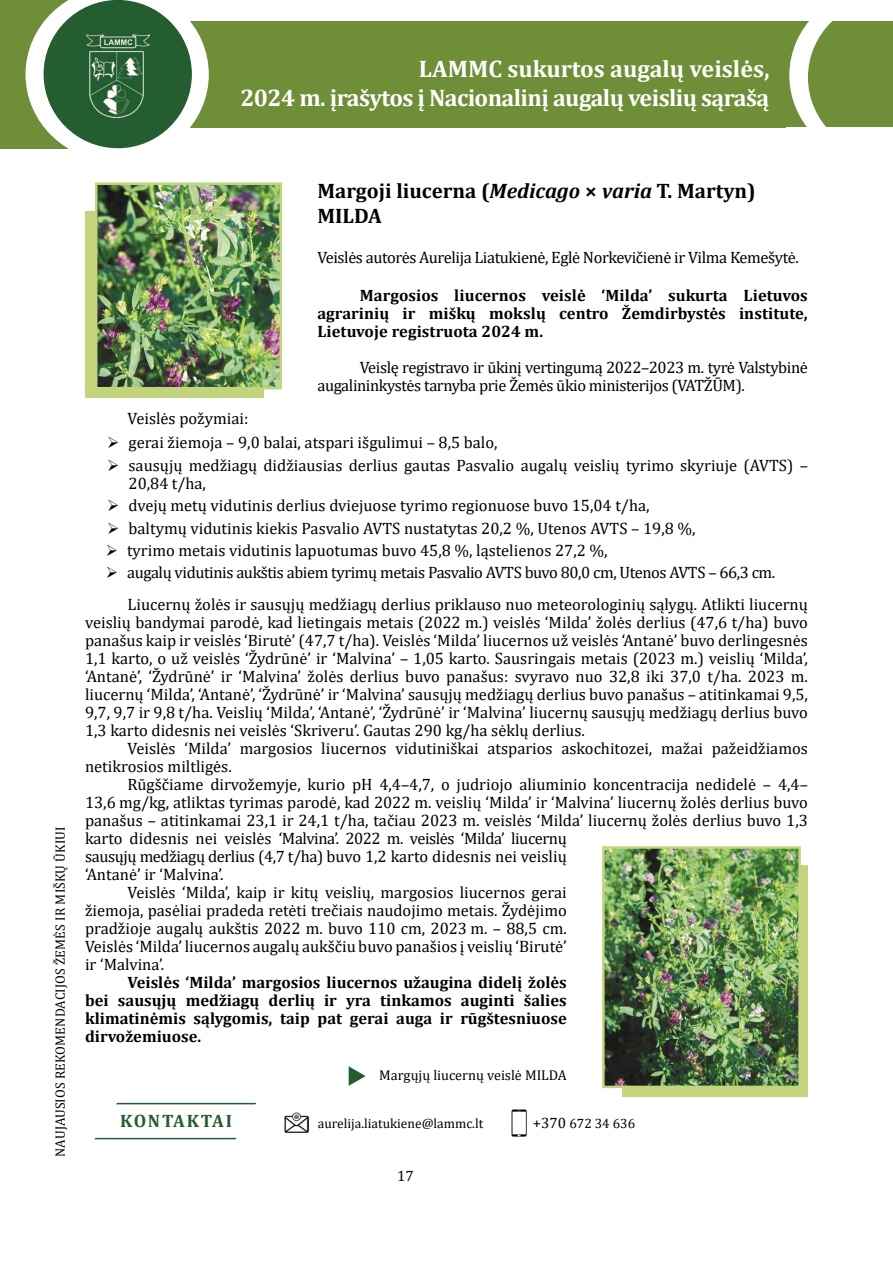
<style>
.page{position:relative;width:893px;height:1263px;background:#fff}
.page>*{position:absolute;margin:0;border:0;box-sizing:border-box;transform-origin:0 0}
.t1{font:700 24px/28.8px "Cambria";letter-spacing:-.025em;color:#fff;text-align:right}
.t2{font:700 21px/25.2px "Cambria";color:#000}
.t3{font:700 18px "Cambria";letter-spacing:.1em;color:#245d30}
.t4{font:16.5px/18px "Cambria";color:#000}
.t5{font:700 16.5px/18px "Cambria";color:#000;text-align:justify}
.t6{font:16.5px/18px "Cambria";letter-spacing:-.025em;color:#000}
.t7{font:16.5px "Cambria";letter-spacing:-.02em;color:#000}
.t8{font:15px "Cambria";color:#000}
.t9{font:14.25px "Cambria";color:#000}
.t10{font:13.5px "Cambria";color:#000}
.s1{font-style:italic}
.s2{font-size:15px}
</style>
<div class="page">
<div style="left:189px;top:21px;width:703px;height:106px;background:#6e8e37"></div>
<svg style="left:0;top:0;width:209px;height:149px"></svg>
<div style="left:44px;top:0;width:148px;height:148px;background:#245d30;border-radius:50%"></div>
<img style="left:86px;top:34px;width:63px;height:83px">
<svg style="left:789px;top:21px;width:104px;height:106px"></svg>
<svg style="left:94px;top:1102px;width:163px;height:38px"></svg>
<div style="left:622px;top:865px;width:186px;height:231px;background:#c3d57c"></div>
<img style="left:602px;top:846px;width:199px;height:242px">
<img style="left:285px;top:1112px;width:24px;height:21px">
<img style="left:511px;top:1109px;width:16px;height:28px">
<svg style="left:349px;top:1066px;width:17px;height:20px"></svg>
<div style="left:85px;top:212px;width:179px;height:186px;background:#c3d57c"></div>
<img style="left:95px;top:182px;width:187px;height:207px">
<h1 class="t1" style="left:240px;top:54px;width:531px">LAMMC sukurtos augalų veislės,<br>2024 m. įrašytos į Nacionalinį augalų veislių sąrašą</h1>
<p class="t10" style="left:52px;top:1157px;width:332px;rotate:-90deg">NAUJAUSIOS REKOMENDACIJOS ŽEMĖS IR MIŠKŲ ŪKIUI</p>
<p class="t2" style="left:317px;top:178px;width:440px">Margoji liucerna (<span class="s1">Medicago</span> × <span class="s1">varia</span> T. Martyn)<br>MILDA</p>
<p class="t6" style="left:317px;top:248px;width:483px">Veislės autorės Aurelija Liatukienė, Eglė Norkevičienė ir Vilma Kemešytė.</p>
<p class="t5" style="left:317px;top:286px;width:492px;text-indent:43px">Margosios liucernos veislė ‘Milda’ sukurta Lietuvos agrarinių ir miškų mokslų centro Žemdirbystės institute, Lietuvoje registruota 2024 m.</p>
<p class="t6" style="left:317px;top:358px;width:492px;text-indent:43px">Veislę registravo ir ūkinį vertingumą 2022–2023 m. tyrė Valstybinė augalininkystės tarnyba prie Žemės ūkio ministerijos (VATŽŪM).</p>
<p class="t4" style="left:128px;top:409px;width:122px">Veislės požymiai:</p>
<p class="t4" style="left:107px;top:434px;width:392px">➢ gerai žiemoja – 9,0 balai, atspari išgulimui – 8,5 balo,</p>
<p class="t4" style="left:129px;top:456px;width:681px;text-indent:-21px">➢ sausųjų medžiagų didžiausias derlius gautas Pasvalio augalų veislių tyrimo skyriuje (AVTS) –<br>20,84 t/ha,</p>
<p class="t4" style="left:107px;top:496px;width:544px">➢ dvejų metų vidutinis derlius dviejuose tyrimo regionuose buvo 15,04 t/ha,</p>
<p class="t4" style="left:107px;top:519px;width:590px">➢ baltymų vidutinis kiekis Pasvalio AVTS nustatytas 20,2 %, Utenos AVTS – 19,8 %,</p>
<p class="t4" style="left:106px;top:541px;width:503px">➢ tyrimo metais vidutinis lapuotumas buvo 45,8 %, ląstelienos 27,2 %,</p>
<p class="t4" style="left:128px;top:557px;width:682px;line-height:31.2px;text-indent:-22px">➢ augalų vidutinis aukštis abiem tyrimų metais Pasvalio AVTS buvo 80,0 cm, Utenos AVTS – 66,3 cm.<br>Liucernų žolės ir sausųjų medžiagų derlius priklauso nuo meteorologinių sąlygų. Atlikti liucernų</p>
<p class="t4" style="left:85px;top:613px;width:724px;text-align:justify">veislių bandymai parodė, kad lietingais metais (2022 m.) veislės ‘Milda’ žolės derlius (47,6 t/ha) buvo panašus kaip ir veislės ‘Birutė’ (47,7 t/ha). Veislės ‘Milda’ liucernos už veislės ‘Antanė’ buvo derlingesnės 1,1 karto, o už veislės ‘Žydrūnė’ ir ‘Malvina’ – 1,05 karto. Sausringais metais (2023 m.) veislių ‘Milda’, ‘Antanė’, ‘Žydrūnė’ ir ‘Malvina’ žolės derlius buvo panašus: svyravo nuo 32,8 iki 37,0 t/ha. 2023 m. liucernų ‘Milda’, ‘Antanė’, ‘Žydrūnė’ ir ‘Malvina’ sausųjų medžiagų derlius buvo panašus – atitinkamai 9,5, 9,7, 9,7 ir 9,8 t/ha. Veislių ‘Milda’, ‘Antanė’, ‘Žydrūnė’ ir ‘Malvina’ liucernų sausųjų medžiagų derlius buvo 1,3 karto didesnis nei veislės ‘Skriveru’. Gautas 290 kg/ha sėklų derlius.</p>
<p class="t4" style="left:85px;top:739px;width:724px;text-indent:43px">Veislės ‘Milda’ margosios liucernos vidutiniškai atsparios askochitozei, mažai pažeidžiamos netikrosios miltligės.</p>
<p class="t4" style="left:128px;top:775px;width:682px">Rūgščiame dirvožemyje, kurio pH 4,4–4,7, o judriojo aliuminio koncentracija nedidelė – 4,4–</p>
<p class="t4" style="left:85px;top:793px;width:724px">13,6 mg/kg, atliktas tyrimas parodė, kad 2022 m. veislių ‘Milda’ ir ‘Malvina’ liucernų žolės derlius buvo</p>
<p class="t4" style="left:85px;top:811px;width:724px">panašus – atitinkamai 23,1 ir 24,1 t/ha, tačiau 2023 m. veislės ‘Milda’ liucernų žolės derlius buvo 1,3</p>
<p class="t6" style="left:85px;top:829px;width:483px">karto didesnis nei veislės ‘Malvina’. 2022 m. veislės ‘Milda’ liucernų</p>
<p class="t7" style="left:85px;top:846px;width:483px">sausųjų medžiagų derlius (4,7 t/ha) buvo 1,2 karto didesnis nei veislių</p>
<p class="t4" style="left:85px;top:865px;width:140px">‘Antanė’ ir ‘Malvina’.</p>
<p class="t4" style="left:128px;top:883px;width:441px">Veislės ‘Milda’, kaip ir kitų veislių, margosios liucernos gerai</p>
<p class="t4" style="left:85px;top:901px;width:483px">žiemoja, pasėliai pradeda retėti trečiais naudojimo metais. Žydėjimo</p>
<p class="t4" style="left:85px;top:919px;width:483px">pradžioje augalų aukštis 2022 m. buvo 110 cm, 2023 m. – 88,5 cm.</p>
<p class="t4" style="left:85px;top:937px;width:483px">Veislės ‘Milda’ liucernos augalų aukščiu buvo panašios į veislių ‘Birutė’</p>
<p class="t4" style="left:85px;top:955px;width:81px">ir ‘Malvina’.</p>
<p class="t5" style="left:85px;top:972px;width:483px;text-indent:43px">Veislės ‘Milda’ margosios liucernos užaugina didelį žolės bei sausųjų medžiagų derlių ir yra tinkamos auginti šalies klimatinėmis sąlygomis, taip pat gerai auga ir rūgštesniuose dirvožemiuose.</p>
<p class="t3" style="left:120px;top:1108px;width:113px">KONTAKTAI</p>
<p class="t9" style="left:379px;top:1066px;width:189px">Margųjų liucernų veislė MILDA</p>
<p class="t10" style="left:318px;top:1115px;width:167px">aurelija.liatukiene@lammc.lt</p>
<p class="t10" style="left:533px;top:1115px;width:104px"><span class="s2">+370</span> 672 34 636</p>
<p class="t8" style="left:397px;top:1167px;width:18px">17</p>
</div>
